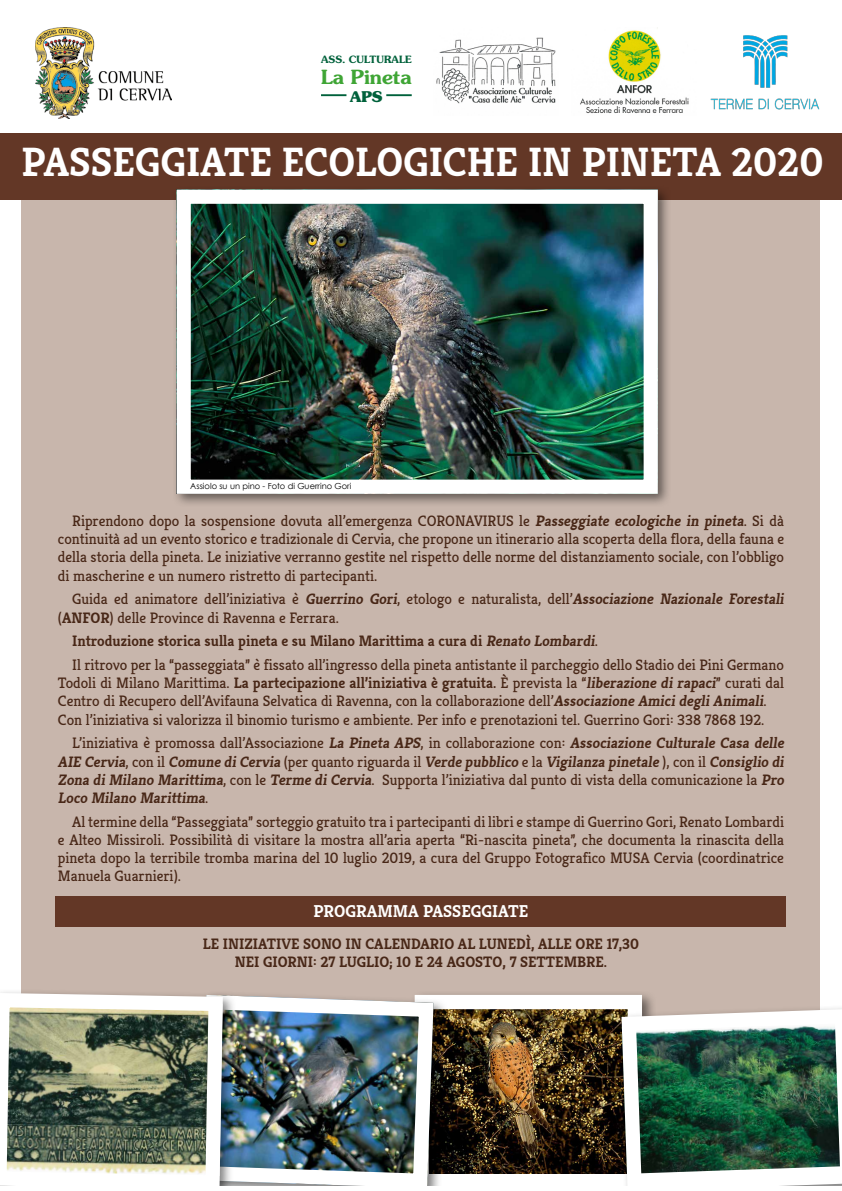
<style>
.page{position:relative;width:842px;height:1191px;background:#fff}
.page>*{position:absolute;margin:0;border:0;box-sizing:border-box;transform-origin:0 0}
.t1{font:700 41px "Kreon";color:#fff}
.t2{font:600 19.5px "Souvenir Std";color:#3fa535}
.t3{font:700 17.2px "Kreon";color:#fff}
.t4{font:15.1px/18.2px "Kreon";color:#482717}
.t5{font:700 15.1px/18.2px "Kreon";color:#482717;text-align:justify}
.t6{font:700 14.8px "Souvenir Std";color:#00613b}
.t7{font:600 10.1px "Souvenir Std";color:#00613b}
.t8{font:8.3px "Century Gothic";color:#000}
.s1{font-weight:700}
.s2{font-weight:400}
</style>
<div class="page">
<div style="left:22px;top:168px;width:798px;height:995px;background:#c8b6ac"></div>
<div style="left:0;top:133px;width:842px;height:67px;background:#633726"></div>
<div style="left:56px;top:896px;width:730px;height:30px;background:#633726"></div>
<div style="left:172px;top:185px;width:500px;height:323px;background:#000;opacity:.51"></div>
<img style="left:192px;top:204px;width:451px;height:275px">
<div style="left:177px;top:189px;width:481px;height:305px;border:14px solid #fff"></div>
<div style="left:410px;top:990px;width:246px;height:195px;background:#c1b0a7"></div>
<img style="left:447px;top:995px;width:195px;height:190px">
<img style="left:614px;top:1001px;width:228px;height:184px">
<div style="left:195px;top:990px;width:252px;height:195px;background:#000;opacity:.51"></div>
<svg style="left:237px;top:990px;width:204px;height:195px"></svg>
<img style="left:230px;top:1000px;width:196px;height:182px">
<svg style="left:1px;top:985px;width:229px;height:200px;background:#8a9281"></svg>
<img style="left:35px;top:27px;width:136px;height:91px">
<img style="left:436px;top:37px;width:120px;height:67px">
<img style="left:743px;top:35px;width:45px;height:53px">
<img style="left:710px;top:98px;width:110px;height:11px">
<hr style="left:386px;top:94px;width:26px;height:2px;background:#00613b">
<hr style="left:321px;top:94px;width:25px;height:2px;background:#00613b">
<img style="left:580px;top:27px;width:109px;height:87px">
<p class="t7" style="left:321px;top:53px;width:92px">ASS. CULTURALE</p>
<p class="t2" style="left:321px;top:65px;width:92px">La Pineta</p>
<p class="t6" style="left:350px;top:87px;width:34px">APS</p>
<h1 class="t1" style="left:21px;top:136px;width:804px">Passeggiate ecologiche in pineta 2020</h1>
<p class="t8" style="left:190px;top:480px;width:163px">Assiolo su un pino - Foto di Guerrino Gori</p>
<p class="t4" style="left:58px;top:512px;width:728px;text-align:justify;text-indent:14px">Riprendono dopo la sospensione dovuta all’emergenza CORONAVIRUS le <span class="s1">Passeggiate ecologiche in pineta</span>. Si dà continuità ad un evento storico e tradizionale di Cervia, che propone un itinerario alla scoperta della flora, della fauna e della storia della pineta. Le iniziative verranno gestite nel rispetto delle norme del distanziamento sociale, con l’obbligo di mascherine e un numero ristretto di partecipanti.</p>
<p class="t4" style="left:58px;top:590px;width:730px;text-indent:14px">Guida ed animatore dell’iniziativa è <span class="s1">Guerrino Gori</span>, etologo e naturalista, dell’<span class="s1">Associazione Nazionale Forestali </span>(<span class="s1">ANFOR</span>) delle Province di Ravenna e Ferrara.</p>
<p class="t4" style="left:72px;top:629px;width:713px;line-height:23.8px;text-indent:-14px"><span class="s1">Introduzione storica sulla pineta e su Milano Marittima a cura di Renato Lombardi</span>.<br>Il ritrovo per la “passeggiata” è fissato all’ingresso della pineta antistante il parcheggio dello Stadio dei Pini Germano</p>
<p class="t4" style="left:58px;top:674px;width:727px">Todoli di Milano Marittima. <span class="s1">La partecipazione all’iniziativa è gratuita.</span> È prevista la “<span class="s1">liberazione di rapaci</span>” curati dal<br>Centro di Recupero dell’Avifauna Selvatica di Ravenna, con la collaborazione dell’<span class="s1">Associazione Amici degli Animali</span>.<br>Con l’iniziativa si valorizza il binomio turismo e ambiente. Per info e prenotazioni tel. Guerrino Gori: 338 7868 192.</p>
<p class="t5" style="left:58px;top:734px;width:730px;text-indent:14px"><span class="s2">L’iniziativa è promossa dall’Associazione</span> La Pineta APS<span class="s2">, in collaborazione con:</span> Associazione Culturale Casa delle AIE Cervia<span class="s2">, c o n i l</span> Comune diCervia <span class="s2">( p e r q u a n t o r i g u a r d a i l</span> Verde pubblico <span class="s2">e l a</span> Vigilanza pinetale <span class="s2">) , c o n i l</span> Consiglio di Zona di Milano Marittima<span class="s2">, con le</span> Terme di Cervia<span class="s2">. Supporta l’iniziativa dal punto di vista della comunicazione la</span> Pro Loco Milano Marittima<span class="s2">.</span></p>
<p class="t4" style="left:58px;top:812px;width:728px;text-align:justify;text-indent:14px">Al termine della “Passeggiata” sorteggio gratuito tra i partecipanti di libri e stampe di Guerrino Gori, Renato Lombardi e Alteo Missiroli. Possibilità di visitare la mostra all’aria aperta “Ri-nascita pineta”, che documenta la rinascita della pineta dopo la terribile tromba marina del 10 luglio 2019, a cura del Gruppo Fotografico MUSA Cervia (coordinatrice Manuela Guarnieri).</p>
<p class="t3" style="left:313px;top:900px;width:130px">PROG RAMMA PASSEGGIATE</p>
<p class="t5" style="left:203px;top:934px;width:58px">LEINIZIATI</p>
<p class="t5" style="left:282px;top:934px;width:33px">VE SONO</p>
<p class="t5" style="left:345px;top:934px;width:30px">IN CALEN</p>
<p class="t5" style="left:411px;top:934px;width:137px">DARIO AL LUNEDÌ, ALLE</p>
<p class="t5" style="left:576px;top:934px;width:65px">ORE 17,30</p>
<p class="t5" style="left:235px;top:952px;width:9px">NEI</p>
<p class="t5" style="left:263px;top:952px;width:103px">GIORNI: 27 LUGLIO</p>
<p class="t5" style="left:389px;top:952px;width:68px">; 10 E 24 AGOSTO</p>
<p class="t5" style="left:502px;top:952px;width:28px">, 7 SETTE</p>
<p class="t5" style="left:564px;top:952px;width:45px">MBRE.</p>
</div>
